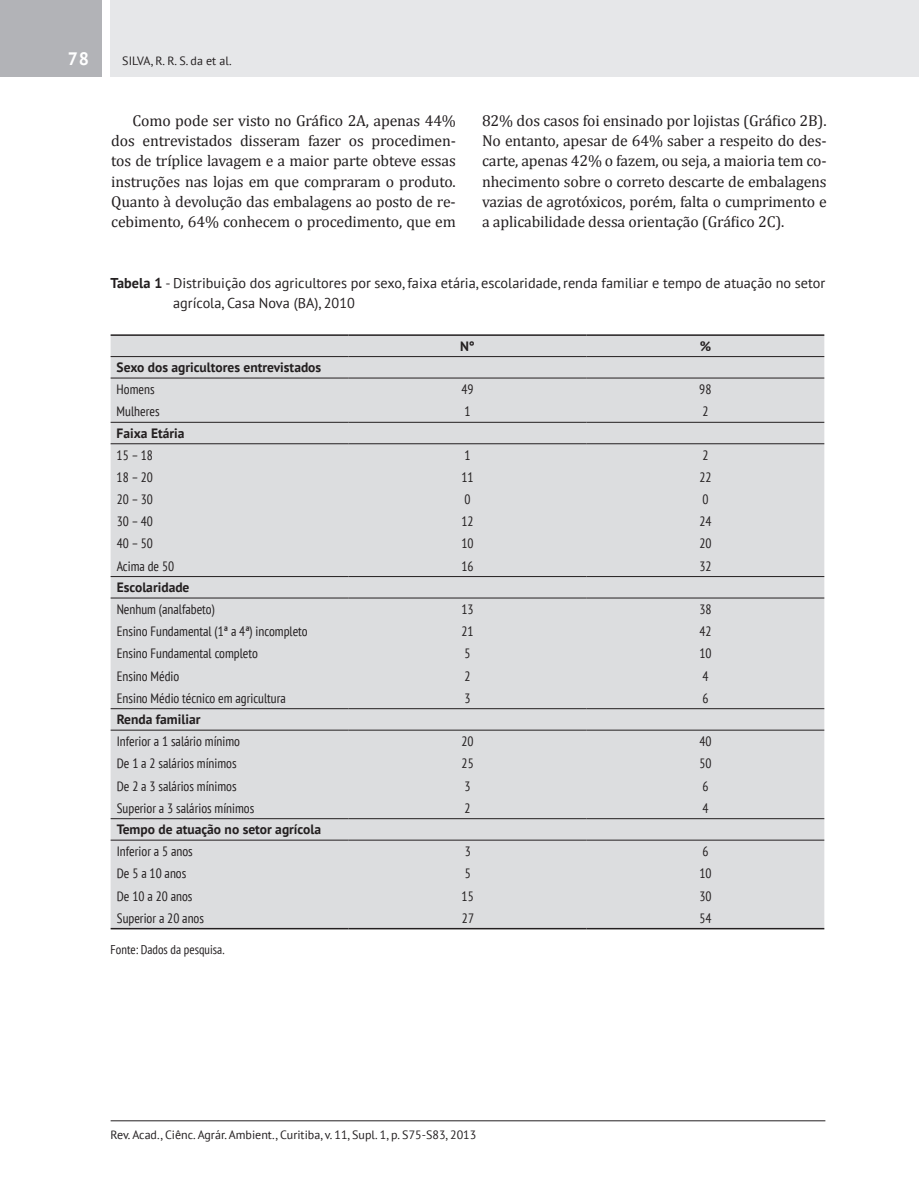
<style>
.page{position:relative;width:919px;height:1191px;background:#fff}
.page>*{position:absolute;margin:0;border:0;box-sizing:border-box;transform-origin:0 0}
.t1{font:700 18px "PT Sans";color:#fff}
.t2{font:15.75px/20.2px "Cambria";letter-spacing:-.01em;color:#231f20;text-align:justify}
.t3{font:14.25px/20.2px "PT Sans";color:#231f20}
.t4{font:condensed 13.5px "PT Sans";color:#231f20}
.t5{font:700 13.5px "PT Sans";color:#231f20}
.t6{font:condensed 12.75px "PT Sans";color:#231f20}
.t7{font:12px "PT Sans";color:#231f20}
.s1{font-weight:700}
</style>
<div class="page">
<div style="left:111px;top:0;width:807px;height:77px;background:#e6e7e9"></div>
<div style="left:0;top:0;width:102px;height:77px;background:#b2b3b7"></div>
<hr style="left:111px;top:1120px;width:714px;height:1px;background:#231f20">
<div style="left:111px;top:336px;width:713px;height:592px;background:#dcdddf"></div>
<hr style="left:111px;top:334px;width:237px;height:2px;background:#231f20">
<hr style="left:348px;top:334px;width:238px;height:2px;background:#231f20">
<hr style="left:586px;top:334px;width:238px;height:2px;background:#231f20">
<hr style="left:111px;top:928px;width:237px;height:1px;background:#231f20">
<hr style="left:348px;top:928px;width:238px;height:1px;background:#231f20">
<hr style="left:586px;top:928px;width:238px;height:1px;background:#231f20">
<hr style="left:111px;top:356px;width:237px;height:1px;background:#231f20">
<hr style="left:348px;top:356px;width:238px;height:1px;background:#231f20">
<hr style="left:586px;top:356px;width:238px;height:1px;background:#231f20">
<hr style="left:111px;top:378px;width:237px;height:1px;background:#231f20">
<hr style="left:348px;top:378px;width:238px;height:1px;background:#231f20">
<hr style="left:586px;top:378px;width:238px;height:1px;background:#231f20">
<hr style="left:111px;top:422px;width:237px;height:1px;background:#231f20">
<hr style="left:348px;top:422px;width:238px;height:1px;background:#231f20">
<hr style="left:586px;top:422px;width:238px;height:1px;background:#231f20">
<hr style="left:111px;top:443px;width:237px;height:1px;background:#231f20">
<hr style="left:348px;top:443px;width:238px;height:1px;background:#231f20">
<hr style="left:586px;top:443px;width:238px;height:1px;background:#231f20">
<hr style="left:111px;top:576px;width:237px;height:1px;background:#231f20">
<hr style="left:348px;top:576px;width:238px;height:1px;background:#231f20">
<hr style="left:586px;top:576px;width:238px;height:1px;background:#231f20">
<hr style="left:111px;top:597px;width:237px;height:1px;background:#231f20">
<hr style="left:348px;top:597px;width:238px;height:1px;background:#231f20">
<hr style="left:586px;top:597px;width:238px;height:1px;background:#231f20">
<hr style="left:111px;top:708px;width:237px;height:1px;background:#231f20">
<hr style="left:348px;top:708px;width:238px;height:1px;background:#231f20">
<hr style="left:586px;top:708px;width:238px;height:1px;background:#231f20">
<hr style="left:111px;top:730px;width:237px;height:1px;background:#231f20">
<hr style="left:348px;top:730px;width:238px;height:1px;background:#231f20">
<hr style="left:586px;top:730px;width:238px;height:1px;background:#231f20">
<hr style="left:111px;top:818px;width:237px;height:1px;background:#231f20">
<hr style="left:348px;top:818px;width:238px;height:1px;background:#231f20">
<hr style="left:586px;top:818px;width:238px;height:1px;background:#231f20">
<hr style="left:111px;top:839px;width:237px;height:1px;background:#231f20">
<hr style="left:348px;top:839px;width:238px;height:1px;background:#231f20">
<hr style="left:586px;top:839px;width:238px;height:1px;background:#231f20">
<p class="t1" style="left:67px;top:47px;width:23px">78</p>
<p class="t7" style="left:122px;top:53px;width:111px">SILVA, R. R. S. da et al.</p>
<p class="t2" style="left:111px;top:110px;width:346px;text-indent:21px">Como pode ser visto no Gráfico 2A, apenas 44% dos entrevistados disseram fazer os procedimen&shy;tos de tríplice lavagem e a maior parte obteve essas instruções nas lojas em que compraram o produto.<br>Quanto à devolução das embalagens ao posto de re&shy;cebimento, 64% conhecem o procedimento, que em</p>
<p class="t2" style="left:482px;top:110px;width:346px">82% dos casos foi ensinado por lojistas (Gráfico 2B).<br>No entanto, apesar de 64% saber a respeito do des&shy;carte, apenas 42% o fazem, ou seja, a maioria tem co&shy;nhecimento sobre o correto descarte de embalagens vazias de agrotóxicos, porém, falta o cumprimento e a aplicabilidade dessa orientação (Gráfico 2C).</p>
<p class="t3" style="left:173px;top:272px;width:653px;text-indent:-63px"><span class="s1">Tabela 1</span> - Distribuição dos agricultores por sexo, faixa etária, escolaridade, renda familiar e tempo de atuação no setor agrícola, Casa Nova (BA), 2010</p>
<p class="t5" style="left:460px;top:337px;width:16px">N°</p>
<p class="t5" style="left:699px;top:337px;width:13px">%</p>
<p class="t5" style="left:117px;top:358px;width:206px">Sexo dos agricultores entrevistados</p>
<p class="t4" style="left:117px;top:381px;width:39px">Homens</p>
<p class="t4" style="left:461px;top:381px;width:14px">49</p>
<p class="t4" style="left:699px;top:381px;width:14px">98</p>
<p class="t4" style="left:117px;top:403px;width:44px">Mulheres</p>
<p class="t4" style="left:464px;top:403px;width:8px">1</p>
<p class="t4" style="left:702px;top:403px;width:8px">2</p>
<p class="t5" style="left:117px;top:424px;width:69px">Faixa Etária</p>
<p class="t4" style="left:117px;top:446px;width:38px">15 – 18</p>
<p class="t4" style="left:464px;top:446px;width:8px">1</p>
<p class="t4" style="left:702px;top:446px;width:8px">2</p>
<p class="t4" style="left:117px;top:468px;width:38px">18 – 20</p>
<p class="t4" style="left:461px;top:468px;width:14px">11</p>
<p class="t4" style="left:699px;top:468px;width:14px">22</p>
<p class="t4" style="left:117px;top:491px;width:38px">20 – 30</p>
<p class="t4" style="left:464px;top:491px;width:8px">0</p>
<p class="t4" style="left:702px;top:491px;width:8px">0</p>
<p class="t4" style="left:117px;top:513px;width:38px">30 – 40</p>
<p class="t4" style="left:461px;top:513px;width:14px">12</p>
<p class="t4" style="left:699px;top:513px;width:14px">24</p>
<p class="t4" style="left:117px;top:535px;width:38px">40 – 50</p>
<p class="t4" style="left:461px;top:535px;width:14px">10</p>
<p class="t4" style="left:699px;top:535px;width:14px">20</p>
<p class="t4" style="left:117px;top:557px;width:59px">Acima de 50</p>
<p class="t4" style="left:461px;top:557px;width:14px">16</p>
<p class="t4" style="left:699px;top:557px;width:14px">32</p>
<p class="t5" style="left:117px;top:578px;width:74px">Escolaridade</p>
<p class="t4" style="left:117px;top:601px;width:100px">Nenhum (analfabeto)</p>
<p class="t4" style="left:461px;top:601px;width:14px">13</p>
<p class="t4" style="left:699px;top:601px;width:14px">38</p>
<p class="t4" style="left:117px;top:623px;width:192px">Ensino Fundamental (1ª a 4ª) incompleto</p>
<p class="t4" style="left:461px;top:623px;width:14px">21</p>
<p class="t4" style="left:699px;top:623px;width:14px">42</p>
<p class="t4" style="left:117px;top:645px;width:143px">Ensino Fundamental completo</p>
<p class="t4" style="left:464px;top:645px;width:8px">5</p>
<p class="t4" style="left:699px;top:645px;width:14px">10</p>
<p class="t4" style="left:117px;top:667px;width:64px">Ensino Médio</p>
<p class="t4" style="left:464px;top:667px;width:8px">2</p>
<p class="t4" style="left:702px;top:667px;width:8px">4</p>
<p class="t4" style="left:117px;top:689px;width:171px">Ensino Médio técnico em agricultura</p>
<p class="t4" style="left:464px;top:689px;width:8px">3</p>
<p class="t4" style="left:702px;top:689px;width:8px">6</p>
<p class="t5" style="left:117px;top:710px;width:85px">Renda familiar</p>
<p class="t4" style="left:117px;top:733px;width:125px">Inferior a 1 salário mínimo</p>
<p class="t4" style="left:461px;top:733px;width:14px">20</p>
<p class="t4" style="left:699px;top:733px;width:14px">40</p>
<p class="t4" style="left:117px;top:755px;width:121px">De 1 a 2 salários mínimos</p>
<p class="t4" style="left:461px;top:755px;width:14px">25</p>
<p class="t4" style="left:699px;top:755px;width:14px">50</p>
<p class="t4" style="left:117px;top:777px;width:121px">De 2 a 3 salários mínimos</p>
<p class="t4" style="left:464px;top:777px;width:8px">3</p>
<p class="t4" style="left:702px;top:777px;width:8px">6</p>
<p class="t4" style="left:117px;top:799px;width:139px">Superior a 3 salários mínimos</p>
<p class="t4" style="left:464px;top:799px;width:8px">2</p>
<p class="t4" style="left:702px;top:799px;width:8px">4</p>
<p class="t5" style="left:117px;top:820px;width:206px">Tempo de atuação no setor agrícola</p>
<p class="t4" style="left:117px;top:843px;width:77px">Inferior a 5 anos</p>
<p class="t4" style="left:464px;top:843px;width:8px">3</p>
<p class="t4" style="left:702px;top:843px;width:8px">6</p>
<p class="t4" style="left:117px;top:865px;width:71px">De 5 a 10 anos</p>
<p class="t4" style="left:464px;top:865px;width:8px">5</p>
<p class="t4" style="left:699px;top:865px;width:14px">10</p>
<p class="t4" style="left:117px;top:887px;width:77px">De 10 a 20 anos</p>
<p class="t4" style="left:461px;top:887px;width:14px">15</p>
<p class="t4" style="left:699px;top:887px;width:14px">30</p>
<p class="t4" style="left:117px;top:909px;width:89px">Superior a 20 anos</p>
<p class="t4" style="left:462px;top:909px;width:14px">27</p>
<p class="t4" style="left:699px;top:909px;width:14px">54</p>
<p class="t6" style="left:111px;top:941px;width:115px">Fonte: Dados da pesquisa.</p>
<p class="t7" style="left:111px;top:1126px;width:367px">Rev. Acad., Ciênc. Agrár. Ambient., Curitiba, v. 11, Supl. 1, p. S75-S83, 2013</p>
</div>
